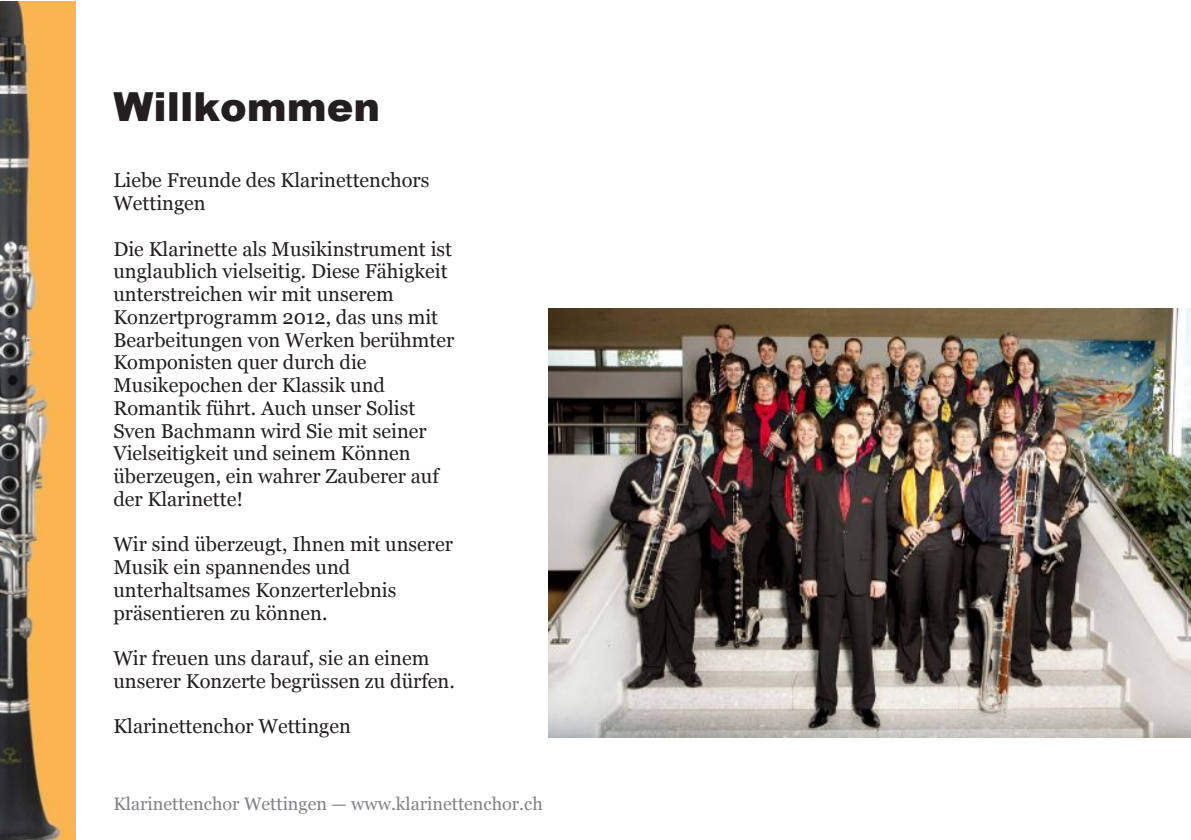
<style>
.page{position:relative;width:1191px;height:840px;background:#fff}
.page>*{position:absolute;margin:0;border:0;box-sizing:border-box;transform-origin:0 0}
.t1{font:900 40px "Arial";color:#231f20}
.t2{font:20px/22.8px "Georgia";color:#231f20}
.t3{font:18px "Georgia";color:#808285}
</style>
<div class="page">
<img style="left:0;top:1px;width:75px;height:838px">
<img style="left:549px;top:308px;width:641px;height:428px">
<h1 class="t1" style="left:113px;top:77px;width:268px">Willkommen</h1>
<p class="t2" style="left:113px;top:169px;width:317px">Liebe Freunde des Klarinettenchors<br>Wettingen</p>
<p class="t2" style="left:113px;top:237px;width:342px">Die Klarinette als Musikinstrument ist unglaublich vielseitig. Diese Fähigkeit unterstreichen wir mit unserem Konzertprogramm 2012, das uns mit Bearbeitungen von Werken berühmter Komponisten quer durch die Musikepochen der Klassik und Romantik führt. Auch unser Solist Sven Bachmann wird Sie mit seiner Vielseitigkeit und seinem Können überzeugen, ein wahrer Zauberer auf der Klarinette!</p>
<p class="t2" style="left:113px;top:532px;width:341px">Wir sind überzeugt, Ihnen mit unserer<br>Musik ein spannendes und unterhaltsames Konzerterlebnis präsentieren zu können.</p>
<p class="t2" style="left:113px;top:646px;width:343px">Wir freuen uns darauf, sie an einem unserer Konzerte begrüssen zu dürfen.</p>
<p class="t2" style="left:113px;top:714px;width:239px">Klarinettenchor Wettingen</p>
<p class="t3" style="left:113px;top:793px;width:431px">Klarinettenchor Wettingen — www.klarinettenchor.ch</p>
</div>
